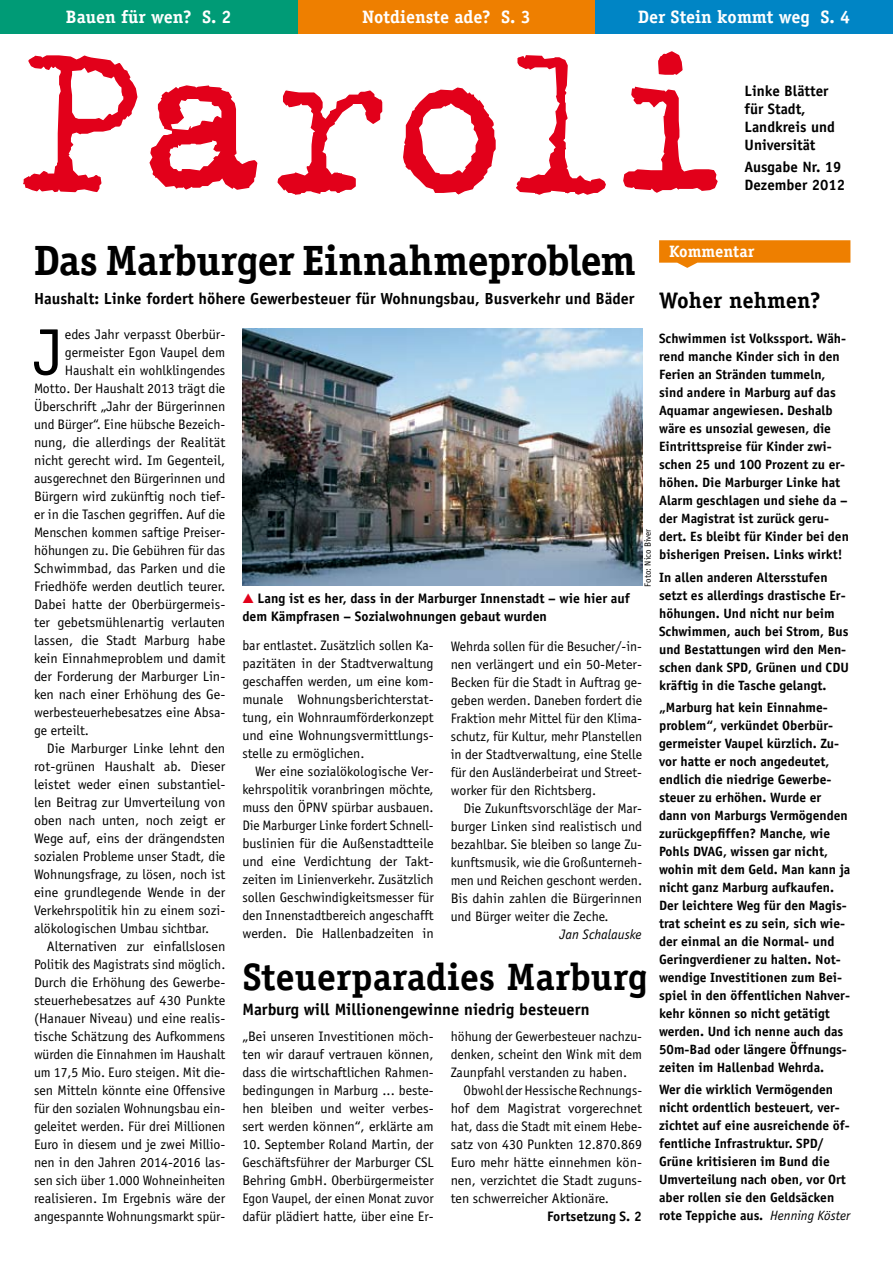
<style>
.page{position:relative;width:893px;height:1263px;background:#fff}
.page>*{position:absolute;margin:0;border:0;box-sizing:border-box;transform-origin:0 0}
.t1{font:65.85px "Officina Sans";color:#000}
.t2{font:700 42.45px "Officina Serif";letter-spacing:-.02em;color:#000}
.t3{font:700 38.25px "Officina Serif";color:#000}
.t4{font:700 22.5px "Officina Serif";color:#000}
.t5{font:700 18px "Officina Serif";color:#fff}
.t6{font:700 16.5px "Officina Sans";color:#000}
.t7{font:700 16.5px "Officina Serif";color:#fff}
.t8{font:700 16.05px "Officina Sans";color:#000}
.t9{font:700 15px/18px "Officina Sans";color:#000}
.t10{font:13.8px/18px "Officina Sans";color:#000;text-align:justify}
.t11{font:700 13.8px/18px "Officina Sans";color:#000}
.t12{font:italic 13.8px "Officina Sans";color:#000}
.t13{font:700 13.5px/18px "Officina Sans";color:#000}
.t14{font:9px "Officina Sans";color:#000}
.s1{font-family:"European Pi Three";font-weight:400;color:#e2001a}
.s2{font-weight:400;font-style:italic}
</style>
<div class="page">
<svg style="left:659px;top:240px;width:191px;height:28px"></svg>
<div style="left:298px;top:0;width:297px;height:34px;background:#ee7f00"></div>
<div style="left:595px;top:0;width:298px;height:34px;background:#0085c5"></div>
<div style="left:0;top:0;width:298px;height:34px;background:#009b76"></div>
<svg style="left:23px;top:51px;width:695px;height:144px"></svg>
<img style="left:242px;top:329px;width:400px;height:257px">
<h3 class="t5" style="left:66px;top:6px;width:167px">Bauen für wen? S. 2</h3>
<h3 class="t5" style="left:362px;top:6px;width:170px">Notdienste ade? S. 3</h3>
<h3 class="t5" style="left:638px;top:6px;width:214px">Der Stein kommt weg S. 4</h3>
<p class="t9" style="left:745px;top:82px;width:92px">Linke Blätter für Stadt,<br>Landkreis und<br>Universität</p>
<p class="t9" style="left:745px;top:158px;width:102px">Ausgabe Nr. 19<br>Dezember 2012</p>
<h2 class="t2" style="left:34px;top:234px;width:603px">Das Marburger Einnahmeproblem</h2>
<p class="t8" style="left:34px;top:289px;width:602px">Haushalt: Linke fordert höhere Gewerbesteuer für Wohnungsbau, Busverkehr und Bäder</p>
<h1 class="t1" style="left:34px;top:314px;width:31px">J</h1>
<p class="t10" style="left:65px;top:325px;width:162px">edes Jahr verpasst Oberbür-</p>
<p class="t10" style="left:65px;top:343px;width:162px">germeister Egon Vaupel dem</p>
<p class="t10" style="left:65px;top:361px;width:162px">Haushalt ein wohlklingendes</p>
<p class="t10" style="left:34px;top:379px;width:193px">Motto. Der Haushalt 2013 trägt die</p>
<p class="t10" style="left:34px;top:397px;width:193px">Überschrift „Jahr der Bürgerinnen</p>
<p class="t10" style="left:34px;top:415px;width:193px">und Bürger“. Eine hübsche Bezeich-</p>
<p class="t10" style="left:34px;top:433px;width:193px">nung, die allerdings der Realität</p>
<p class="t10" style="left:34px;top:451px;width:193px">nicht gerecht wird. Im Gegenteil,</p>
<p class="t10" style="left:34px;top:469px;width:193px">ausgerechnet den Bürgerinnen und</p>
<p class="t10" style="left:34px;top:487px;width:193px">Bürgern wird zukünftig noch tief-</p>
<p class="t10" style="left:34px;top:505px;width:193px">er in die Taschen gegriffen. Auf die</p>
<p class="t10" style="left:34px;top:523px;width:193px">Menschen kommen saftige Preiser-</p>
<p class="t10" style="left:34px;top:541px;width:193px">höhungen zu. Die Gebühren für das</p>
<p class="t10" style="left:34px;top:559px;width:193px">Schwimmbad, das Parken und die</p>
<p class="t10" style="left:34px;top:577px;width:193px">Friedhöfe werden deutlich teurer.</p>
<p class="t10" style="left:34px;top:595px;width:193px">Dabei hatte der Oberbürgermeis-</p>
<p class="t10" style="left:34px;top:613px;width:193px">ter gebetsmühlenartig verlauten</p>
<p class="t10" style="left:34px;top:631px;width:193px">lassen, die Stadt Marburg habe</p>
<p class="t10" style="left:34px;top:649px;width:193px">kein Einnahmeproblem und damit</p>
<p class="t10" style="left:34px;top:667px;width:193px">der Forderung der Marburger Lin-</p>
<p class="t10" style="left:34px;top:685px;width:193px">ken nach einer Erhöhung des Ge-</p>
<p class="t10" style="left:34px;top:703px;width:193px">werbesteuerhebesatzes eine Absa-</p>
<p class="t10" style="left:34px;top:721px;width:57px">ge erteilt.</p>
<p class="t10" style="left:47px;top:739px;width:180px">Die Marburger Linke lehnt den</p>
<p class="t10" style="left:34px;top:757px;width:193px">rot-grünen Haushalt ab. Dieser</p>
<p class="t10" style="left:34px;top:775px;width:193px">leistet weder einen substantiel-</p>
<p class="t10" style="left:34px;top:793px;width:193px">len Beitrag zur Umverteilung von</p>
<p class="t10" style="left:34px;top:811px;width:193px">oben nach unten, noch zeigt er</p>
<p class="t10" style="left:34px;top:829px;width:193px">Wege auf, eins der drängendsten</p>
<p class="t10" style="left:34px;top:847px;width:193px">sozialen Probleme unser Stadt, die</p>
<p class="t10" style="left:34px;top:865px;width:193px">Wohnungsfrage, zu lösen, noch ist</p>
<p class="t10" style="left:34px;top:883px;width:193px">eine grundlegende Wende in der</p>
<p class="t10" style="left:34px;top:901px;width:193px">Verkehrspolitik hin zu einem sozi-</p>
<p class="t10" style="left:34px;top:919px;width:177px">alökologischen Umbau sichtbar.</p>
<p class="t10" style="left:47px;top:937px;width:180px">Alternativen zur einfallslosen</p>
<p class="t10" style="left:34px;top:955px;width:193px">Politik des Magistrats sind möglich.</p>
<p class="t10" style="left:34px;top:973px;width:193px">Durch die Erhöhung des Gewerbe-</p>
<p class="t10" style="left:34px;top:991px;width:193px">steuerhebesatzes auf 430 Punkte</p>
<p class="t10" style="left:34px;top:1009px;width:193px">(Hanauer Niveau) und eine realis-</p>
<p class="t10" style="left:34px;top:1027px;width:193px">tische Schätzung des Aufkommens</p>
<p class="t10" style="left:34px;top:1045px;width:193px">würden die Einnahmen im Haushalt</p>
<p class="t10" style="left:34px;top:1063px;width:193px">um 17,5 Mio. Euro steigen. Mit die-</p>
<p class="t10" style="left:34px;top:1081px;width:193px">sen Mitteln könnte eine Offensive</p>
<p class="t10" style="left:34px;top:1099px;width:193px">für den sozialen Wohnungsbau ein-</p>
<p class="t10" style="left:34px;top:1117px;width:193px">geleitet werden. Für drei Millionen</p>
<p class="t10" style="left:34px;top:1135px;width:193px">Euro in diesem und je zwei Millio-</p>
<p class="t10" style="left:34px;top:1153px;width:193px">nen in den Jahren 2014-2016 las-</p>
<p class="t10" style="left:34px;top:1171px;width:193px">sen sich über 1.000 Wohneinheiten</p>
<p class="t10" style="left:34px;top:1189px;width:193px">realisieren. Im Ergebnis wäre der</p>
<p class="t10" style="left:34px;top:1207px;width:193px">angespannte Wohnungsmarkt spür-</p>
<p class="t11" style="left:242px;top:589px;width:389px"><span class="s1">G</span> Lang ist es her, dass in der Marburger Innenstadt – wie hier auf dem Kämpfrasen – Sozialwohnungen gebaut wurden</p>
<p class="t14" style="left:643px;top:587px;width:59px;rotate:-90deg">Foto: Nico Biver</p>
<p class="t10" style="left:242px;top:637px;width:193px">bar entlastet. Zusätzlich sollen Ka&shy;pazitäten in der Stadtverwaltung geschaffen werden, um eine kom&shy;munale Wohnungsberichterstat&shy;tung, ein Wohnraumförderkonzept und eine Wohnungsvermittlungs&shy;stelle zu ermöglichen.</p>
<p class="t10" style="left:242px;top:763px;width:193px;text-indent:13px">Wer eine sozialökologische Ver&shy;kehrspolitik voranbringen möchte, muss den ÖPNV spürbar ausbauen.<br>Die Marburger Linke fordert Schnell&shy;buslinien für die Außenstadtteile und eine Verdichtung der Takt&shy;zeiten im Linienverkehr. Zusätzlich sollen Geschwindigkeitsmesser für den Innenstadtbereich angeschafft werden. Die Hallenbadzeiten in</p>
<p class="t10" style="left:451px;top:637px;width:193px">Wehrda sollen für die Besucher/-in&shy;nen verlängert und ein 50-Meter-Becken für die Stadt in Auftrag ge&shy;geben werden. Daneben fordert die Fraktion mehr Mittel für den Klima&shy;schutz, für Kultur, mehr Planstellen in der Stadtverwaltung, eine Stelle für den Ausländerbeirat und Street&shy;worker für den Richtsberg.</p>
<p class="t10" style="left:451px;top:799px;width:193px;text-indent:13px">Die Zukunftsvorschläge der Mar&shy;burger Linken sind realistisch und bezahlbar. Sie bleiben so lange Zu&shy;kunftsmusik, wie die Großunterneh&shy;men und Reichen geschont werden.<br>Bis dahin zahlen die Bürgerinnen und Bürger weiter die Zeche.</p>
<p class="t12" style="left:560px;top:926px;width:84px">Jan Schalauske</p>
<h3 class="t3" style="left:242px;top:953px;width:407px">Steuerparadies Marburg</h3>
<p class="t6" style="left:242px;top:999px;width:349px">Marburg will Millionengewinne niedrig besteuern</p>
<p class="t10" style="left:242px;top:1027px;width:193px">„Bei unseren Investitionen möch&shy;ten wir darauf vertrauen können, dass die wirtschaftlichen Rahmen&shy;bedingungen in Marburg ... beste&shy;hen bleiben und weiter verbes&shy;sert werden können“, erklärte am</p>
<p class="t10" style="left:242px;top:1135px;width:193px">10. September Roland Martin, der Geschäftsführer der Marburger CSL Behring GmbH. Oberbürgermeister Egon Vaupel, der einen Monat zuvor dafür plädiert hatte, über eine Er-</p>
<p class="t10" style="left:451px;top:1027px;width:193px">höhung der Gewerbesteuer nachzu&shy;denken, scheint den Wink mit dem Zaunpfahl verstanden zu haben.</p>
<p class="t10" style="left:451px;top:1081px;width:193px;text-indent:13px">Obwohl der Hessische Rechnungs&shy;hof dem Magistrat vorgerechnet hat, dass die Stadt mit einem Hebe&shy;satz von 430 Punkten 12.870.869<br>Euro mehr hätte einnehmen kön&shy;nen, verzichtet die Stadt zuguns&shy;ten schwerreicher Aktionäre.</p>
<p class="t11" style="left:547px;top:1207px;width:96px">Fortsetzung S. 2</p>
<p class="t7" style="left:669px;top:241px;width:87px">Kommentar</p>
<h3 class="t4" style="left:659px;top:287px;width:163px">Woher nehmen?</h3>
<p class="t13" style="left:659px;top:330px;width:191px">Schwimmen ist Volkssport. Wäh&shy;rend manche Kinder sich in den<br>Ferien an Stränden tummeln, sind andere in Marburg auf das<br>Aquamar angewiesen. Deshalb wäre es unsozial gewesen, die<br>Eintrittspreise für Kinder zwi&shy;schen 25 und 100 Prozent zu er&shy;höhen. Die Marburger Linke hat<br>Alarm geschlagen und siehe da – der Magistrat ist zurück geru&shy;dert. Es bleibt für Kinder bei den bisherigen Preisen. Links wirkt!</p>
<p class="t13" style="left:659px;top:568px;width:191px">In allen anderen Altersstufen setzt es allerdings drastische Er&shy;höhungen. Und nicht nur beim<br>Schwimmen, auch bei Strom, Bus und Bestattungen wird den Men&shy;schen dank SPD, Grünen und CDU kräftig in die Tasche gelangt.</p>
<p class="t13" style="left:659px;top:698px;width:193px">„Marburg hat kein Einnahme&shy;problem“, verkündet Oberbür&shy;germeister Vaupel kürzlich. Zu&shy;vor hatte er noch angedeutet, endlich die niedrige Gewerbe&shy;steuer zu erhöhen. Wurde er dann von Marburgs Vermögenden zurückgepfiffen? Manche, wie<br>Pohls DVAG, wissen gar nicht, wohin mit dem Geld. Man kann ja nicht ganz Marburg aufkaufen.<br>Der leichtere Weg für den Magis&shy;trat scheint es zu sein, sich wie&shy;der einmal an die Normal- und<br>Geringverdiener zu halten. Not&shy;wendige Investitionen zum Bei&shy;spiel in den öffentlichen Nahver&shy;kehr können so nicht getätigt werden. Und ich nenne auch das<br>50m-Bad oder längere Öffnungs&shy;zeiten im Hallenbad Wehrda.</p>
<p class="t13" style="left:659px;top:1080px;width:193px">Wer die wirklich Vermögenden nicht ordentlich besteuert, ver&shy;zichtet auf eine ausreichende öf&shy;fentliche Infrastruktur. SPD/<br>Grüne kritisieren im Bund die<br>Umverteilung nach oben, vor Ort aber rollen sie den Geldsäcken rote Teppiche aus. <span class="s2">Henning Köster</span></p>
</div>
